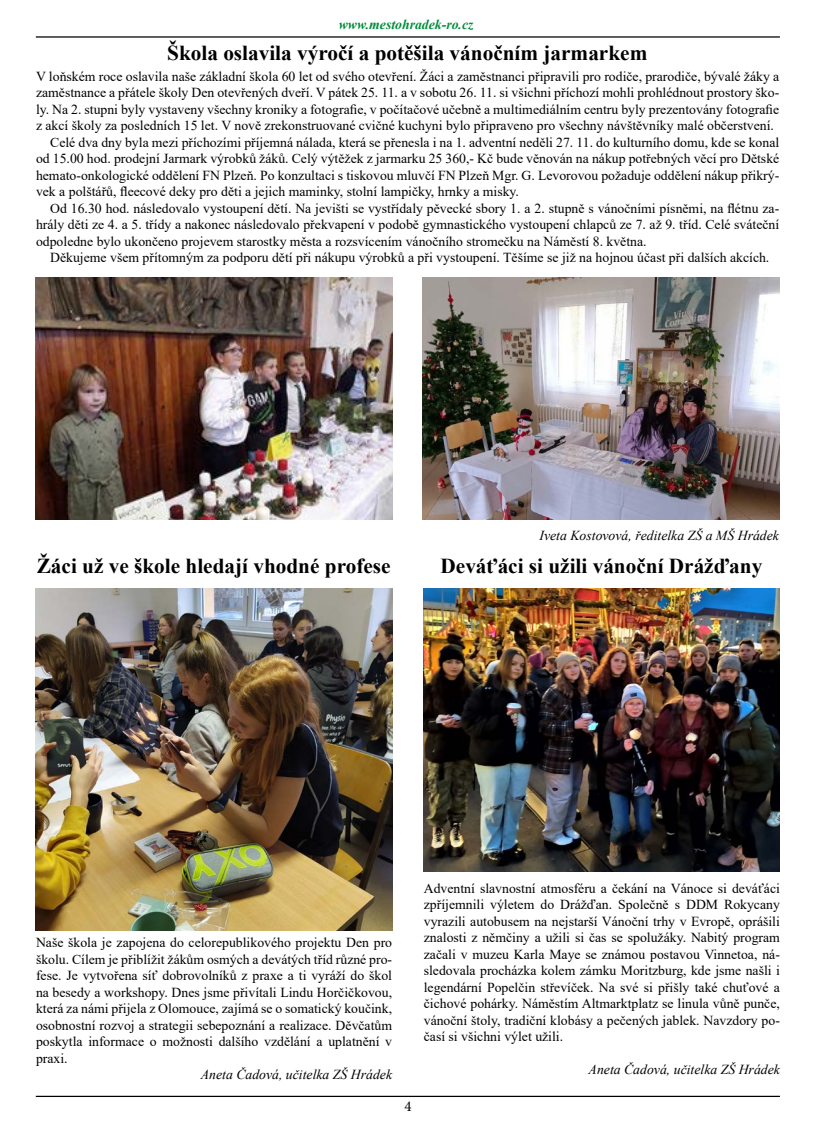
<style>
.page{position:relative;width:815px;height:1134px;background:#fff}
.page>*{position:absolute;margin:0;border:0;box-sizing:border-box;transform-origin:0 0}
.t1{font:700 21.25px "Times New Roman";color:#000}
.t2{font:15px "Minion Pro";color:#000}
.t3{font:13.75px/16.5px "Times New Roman";color:#000;text-align:justify}
.t4{font:italic 13.75px "Times New Roman";color:#000}
.t5{font:italic 700 13.75px "Times New Roman";color:#008d3b}
</style>
<div class="page">
<hr style="left:36px;top:36px;width:744px;height:2px;background:#000">
<hr style="left:36px;top:1096px;width:744px;height:1px;background:#000">
<img style="left:36px;top:277px;width:356px;height:242px">
<img style="left:423px;top:277px;width:356px;height:242px">
<img style="left:35px;top:588px;width:357px;height:342px">
<img style="left:423px;top:588px;width:357px;height:284px">
<p class="t5" style="left:339px;top:15px;width:136px">www.mestohradek-ro.cz</p>
<h1 class="t1" style="left:167px;top:37px;width:482px">Škola oslavila výročí a potěšila vánočním jarmarkem</h1>
<p class="t3" style="left:36px;top:68px;width:745px">V loňském roce oslavila naše základní škola 60 let od svého otevření. Žáci a zaměstnanci připravili pro rodiče, prarodiče, bývalé žáky a</p>
<p class="t3" style="left:36px;top:84px;width:745px">zaměstnance a přátele školy Den otevřených dveří. V pátek 25. 11. a v sobotu 26. 11. si všichni příchozí mohli prohlédnout prostory ško-</p>
<p class="t3" style="left:36px;top:101px;width:745px">ly. Na 2. stupni byly vystaveny všechny kroniky a fotografie, v počítačové učebně a multimediálním centru byly prezentovány fotografie</p>
<p class="t3" style="left:36px;top:117px;width:740px">z akcí školy za posledních 15 let. V nově zrekonstruované cvičné kuchyni bylo připraveno pro všechny návštěvníky malé občerstvení.</p>
<p class="t3" style="left:50px;top:134px;width:731px">Celé dva dny byla mezi příchozími příjemná nálada, která se přenesla i na 1. adventní neděli 27. 11. do kulturního domu, kde se konal</p>
<p class="t3" style="left:36px;top:150px;width:745px">od 15.00 hod. prodejní Jarmark výrobků žáků. Celý výtěžek z jarmarku 25 360,- Kč bude věnován na nákup potřebných věcí pro Dětské</p>
<p class="t3" style="left:36px;top:167px;width:745px">hemato-onkologické oddělení FN Plzeň. Po konzultaci s tiskovou mluvčí FN Plzeň Mgr. G. Levorovou požaduje oddělení nákup přikrý-</p>
<p class="t3" style="left:36px;top:183px;width:485px">vek a polštářů, fleecové deky pro děti a jejich maminky, stolní lampičky, hrnky a misky.</p>
<p class="t3" style="left:50px;top:200px;width:731px">Od 16.30 hod. následovalo vystoupení dětí. Na jevišti se vystřídaly pěvecké sbory 1. a 2. stupně s vánočními písněmi, na flétnu za-</p>
<p class="t3" style="left:36px;top:216px;width:745px">hrály děti ze 4. a 5. třídy a nakonec následovalo překvapení v podobě gymnastického vystoupení chlapců ze 7. až 9. tříd. Celé sváteční</p>
<p class="t3" style="left:36px;top:233px;width:612px">odpoledne bylo ukončeno projevem starostky města a rozsvícením vánočního stromečku na Náměstí 8. května.</p>
<p class="t3" style="left:50px;top:249px;width:721px">Děkujeme všem přítomným za podporu dětí při nákupu výrobků a při vystoupení. Těšíme se již na hojnou účast při dalších akcích.</p>
<p class="t4" style="left:540px;top:525px;width:241px">Iveta Kostovová, ředitelka ZŠ a MŠ Hrádek</p>
<h1 class="t1" style="left:37px;top:551px;width:355px">Žáci už ve škole hledají vhodné profese</h1>
<h1 class="t1" style="left:441px;top:551px;width:323px">Deváťáci si užili vánoční Drážďany</h1>
<p class="t3" style="left:36px;top:934px;width:358px">Naše škola je zapojena do celorepublikového projektu Den pro školu. Cílem je přiblížit žákům osmých a devátých tříd různé pro&shy;fese. Je vytvořena síť dobrovolníků z praxe a ti vyráží do škol na besedy a workshopy. Dnes jsme přivítali Lindu Horčičkovou, která za námi přijela z Olomouce, zajímá se o somatický koučink, osobnostní rozvoj a strategii sebepoznání a realizace. Děvčatům poskytla informace o možnosti dalšího vzdělání a uplatnění v praxi.</p>
<p class="t4" style="left:201px;top:1065px;width:193px">Aneta Čadová, učitelka ZŠ Hrádek</p>
<p class="t2" style="left:404px;top:1096px;width:9px">4</p>
<p class="t3" style="left:424px;top:879px;width:358px">Adventní slavnostní atmosféru a čekání na Vánoce si deváťáci zpříjemnili výletem do Drážďan. Společně s DDM Rokycany vyrazili autobusem na nejstarší Vánoční trhy v Evropě, oprášili znalosti z němčiny a užili si čas se spolužáky. Nabitý program začali v muzeu Karla Maye se známou postavou Vinnetoa, ná&shy;sledovala procházka kolem zámku Moritzburg, kde jsme našli i legendární Popelčin střevíček. Na své si přišly také chuťové a čichové pohárky. Náměstím Altmarktplatz se linula vůně punče, vánoční štoly, tradiční klobásy a pečených jablek. Navzdory po&shy;časí si všichni výlet užili.</p>
<p class="t4" style="left:589px;top:1060px;width:193px">Aneta Čadová, učitelka ZŠ Hrádek</p>
</div>
